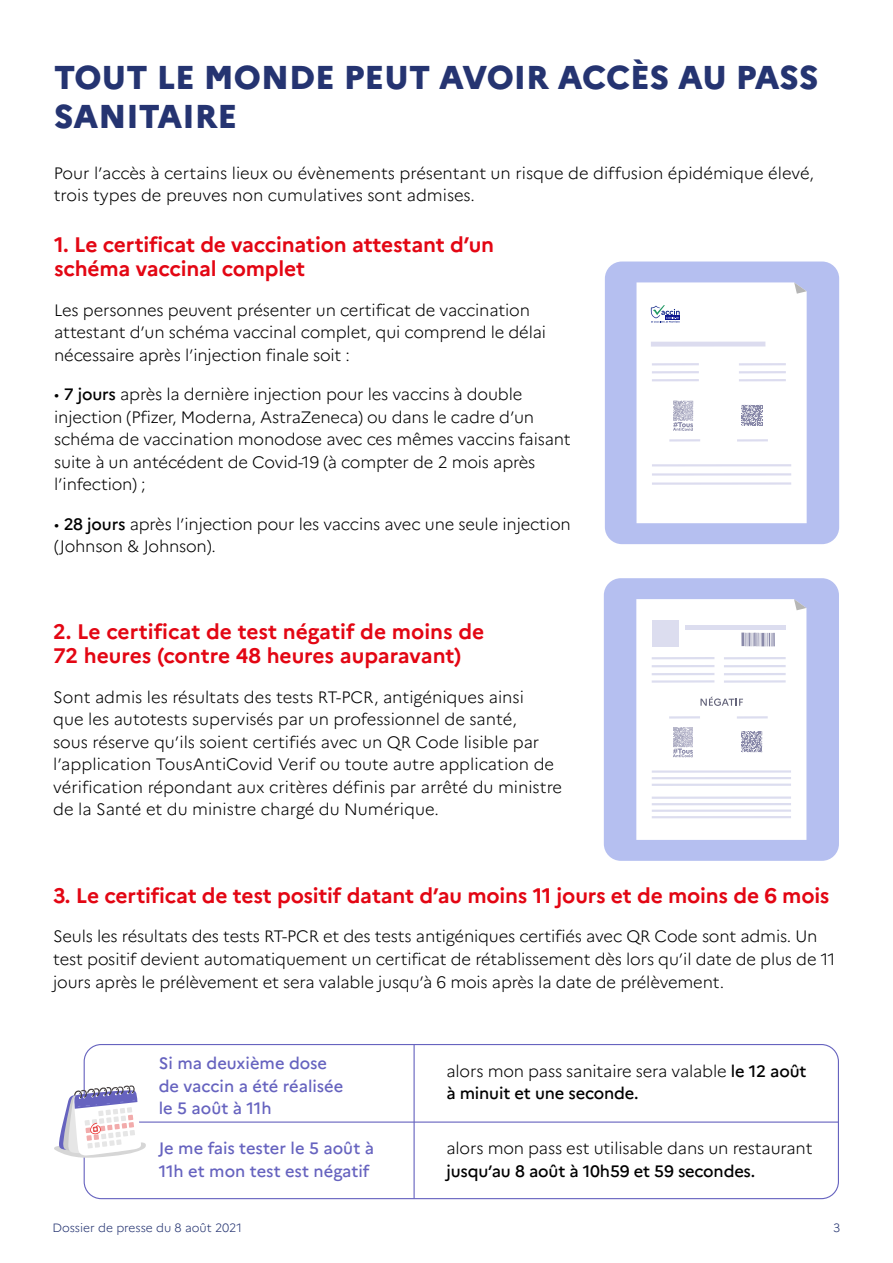
<style>
.page{position:relative;width:893px;height:1263px;background:#fff}
.page>*{position:absolute;margin:0;border:0;box-sizing:border-box;transform-origin:0 0}
.t1{font:800 33px/39px "Marianne";color:#253471}
.t2{font:700 21px/24px "Marianne";letter-spacing:-.01em;color:#e30613}
.t3{font:300 16.5px/22.5px "Marianne";letter-spacing:-.01em;color:#000}
.t4{font:500 16.5px/22.5px "Marianne";color:#6663bf}
.t5{font:500 16.5px "Marianne";letter-spacing:-.01em;color:#000}
.t6{font:300 12px "Marianne";color:#253471}
.s1{font-weight:500}
</style>
<div class="page">
<div style="left:604px;top:578px;width:235px;height:283px;background:#b5bff0;border-radius:17px"></div>
<div style="left:605px;top:261px;width:234px;height:283px;background:#b5bff0;border-radius:17px"></div>
<svg style="left:636px;top:282px;width:171px;height:241px;background:#fafafc"></svg>
<hr style="left:652px;top:464px;width:139px;height:2px;background:#dcdcef">
<hr style="left:652px;top:473px;width:139px;height:3px;background:#dcdcef">
<hr style="left:652px;top:482px;width:139px;height:3px;background:#dcdcef">
<div style="left:84px;top:1044px;width:755px;height:155px;border:1px solid #6663bf;border-radius:17px"></div>
<hr style="left:414px;top:1044px;width:1px;height:154px;background:#6663bf">
<hr style="left:84px;top:1121px;width:755px;height:2px;background:#6663bf">
<svg style="left:54px;top:1085px;width:92px;height:73px"></svg>
<svg style="left:636px;top:599px;width:170px;height:241px;background:#f6f6fa"></svg>
<h1 class="t1" style="left:54px;top:57px;width:766px">TOUT LE MONDE PEUT AVOIR ACCÈS AU PASS<br>SANITAIRE</h1>
<p class="t3" style="left:54px;top:162px;width:762px">Pour l’accès à certains lieux ou évènements présentant un risque de diffusion épidémique élevé, trois types de preuves non cumulatives sont admises.</p>
<p class="t2" style="left:54px;top:233px;width:441px">1. Le certificat de vaccination attestant d’un schéma vaccinal complet</p>
<p class="t3" style="left:54px;top:299px;width:493px">Les personnes peuvent présenter un certificat de vaccination attestant d’un schéma vaccinal complet, qui comprend le délai nécessaire après l’injection finale soit :</p>
<p class="t3" style="left:54px;top:383px;width:518px">• <span class="s1">7 jours</span> après la dernière injection pour les vaccins à double injection (Pfizer, Moderna, AstraZeneca) ou dans le cadre d’un schéma de vaccination monodose avec ces mêmes vaccins faisant suite à un antécédent de Covid-19 (à compter de 2 mois après l’infection) ;</p>
<p class="t3" style="left:54px;top:513px;width:518px">• <span class="s1">28 jours</span> après l’injection pour les vaccins avec une seule injection (Johnson &amp; Johnson).</p>
<p class="t2" style="left:53px;top:620px;width:433px">2. Le certificat de test négatif de moins de<br>72 heures (contre 48 heures auparavant)</p>
<p class="t3" style="left:53px;top:686px;width:510px">Sont admis les résultats des tests RT-PCR, antigéniques ainsi<br>que les autotests supervisés par un professionnel de santé,<br>sous réserve qu’ils soient certifiés avec un QR Code lisible par l’application TousAntiCovid Verif ou toute autre application de vérification répondant aux critères définis par arrêté du ministre de la Santé et du ministre chargé du Numérique.</p>
<p class="t2" style="left:53px;top:883px;width:778px">3. Le certificat de test positif datant d’au moins 11 jours et de moins de 6 mois</p>
<p class="t3" style="left:53px;top:925px;width:784px">Seuls les résultats des tests RT-PCR et des tests antigéniques certifiés avec QR Code sont admis. Un test positif devient automatiquement un certificat de rétablissement dès lors qu’il date de plus de 11 jours après le prélèvement et sera valable jusqu’à 6 mois après la date de prélèvement.</p>
<p class="t4" style="left:159px;top:1052px;width:186px">Si ma deuxième dose de vaccin a été réalisée le 5 août à 11h</p>
<p class="t4" style="left:159px;top:1137px;width:217px">Je me fais tester le 5 août à<br>11h et mon test est négatif</p>
<p class="t3" style="left:446px;top:1059px;width:362px">alors mon pass sanitaire sera valable <span class="s1">le 12 août à minuit et une seconde.</span></p>
<p class="t3" style="left:446px;top:1137px;width:368px">alors mon pass est utilisable dans un restaurant</p>
<p class="t5" style="left:446px;top:1161px;width:310px">jusqu’au 8 août à 10h59 et 59 secondes.</p>
<p class="t6" style="left:52px;top:1220px;width:191px">Dossier de presse du 8 août 2021</p>
<p class="t6" style="left:833px;top:1220px;width:9px">3</p>
</div>
